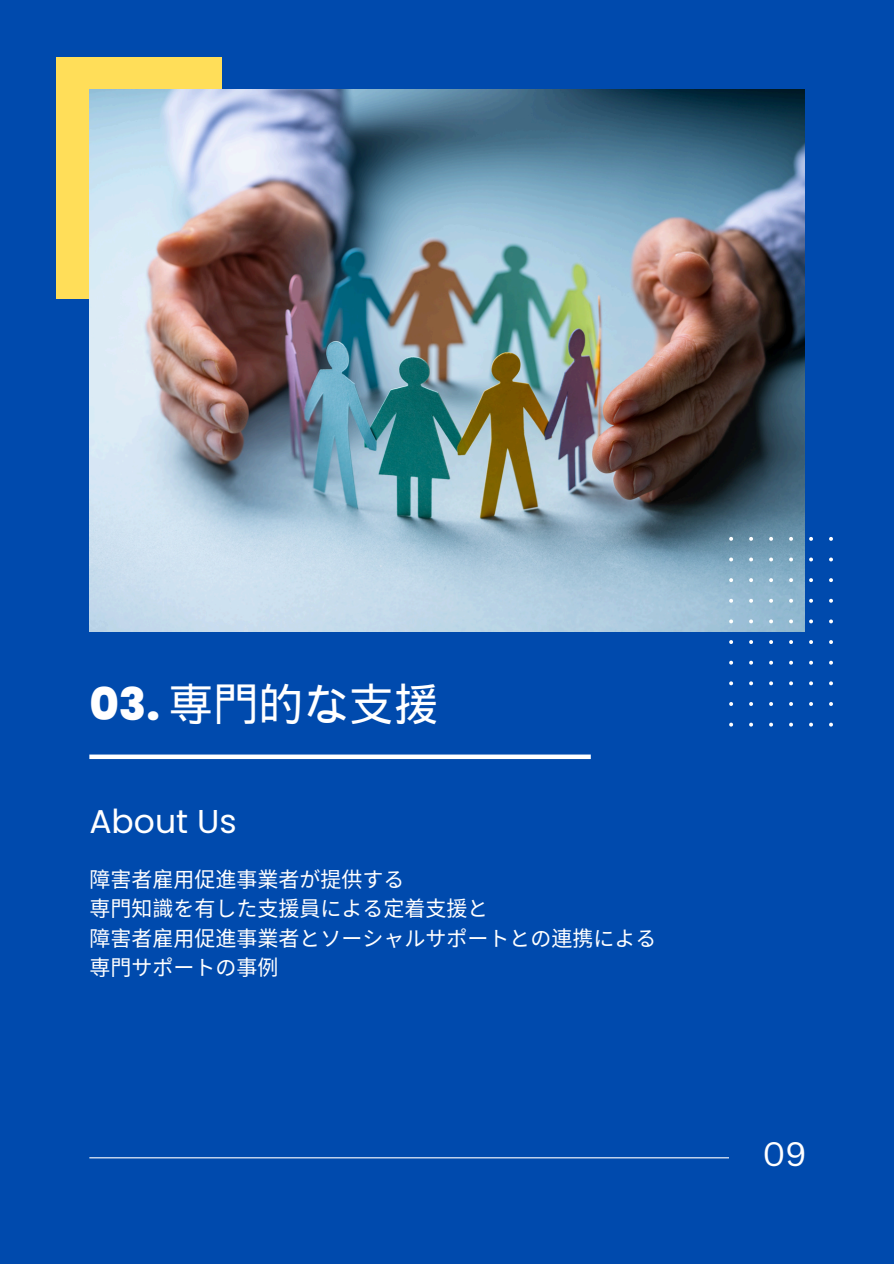
<style>
.page{position:relative;width:894px;height:1264px;background:#fff}
.page>*{position:absolute;margin:0;border:0;box-sizing:border-box;transform-origin:0 0}
.t1{font:45px "Wen Quan Yi Micro Hei";color:#fff}
.t2{font:33px "Poppins";color:#fff}
.t3{font:33px "Canva Sans";color:#fff}
.t4{font:21px "Noto Sans CJ Ksc";color:#fff}
.s1{font-family:"Poppins";font-weight:800}
</style>
<div class="page">
<div style="left:0;top:0;width:893px;height:1263px;background:#004aad"></div>
<div style="left:57px;top:57px;width:165px;height:242px;background:#ffde59"></div>
<img style="left:89px;top:89px;width:715px;height:543px">
<div style="left:89px;top:754px;width:501px;height:5px;background:#fff"></div>
<hr style="left:89px;top:1157px;width:639px;height:1px;background:#fff">
<svg style="left:729px;top:537px;width:103px;height:189px"></svg>
<p class="t1" style="left:89px;top:677px;width:351px"><span class="s1">03.</span> 専門的な支援</p>
<p class="t2" style="left:89px;top:798px;width:149px">About Us</p>
<h1 class="t4" style="left:89px;top:862px;width:316px">障害者雇用促進事業者が提供する</h1>
<h2 class="t4" style="left:89px;top:892px;width:400px">専門知識を有した支援員による定着支援と</h2>
<p class="t4" style="left:89px;top:921px;width:568px">障害者雇用促進事業者とソーシャルサポートとの連携による</p>
<p class="t4" style="left:89px;top:950px;width:190px">専門サポートの事例</p>
<p class="t3" style="left:762px;top:1130px;width:46px">09</p>
</div>
